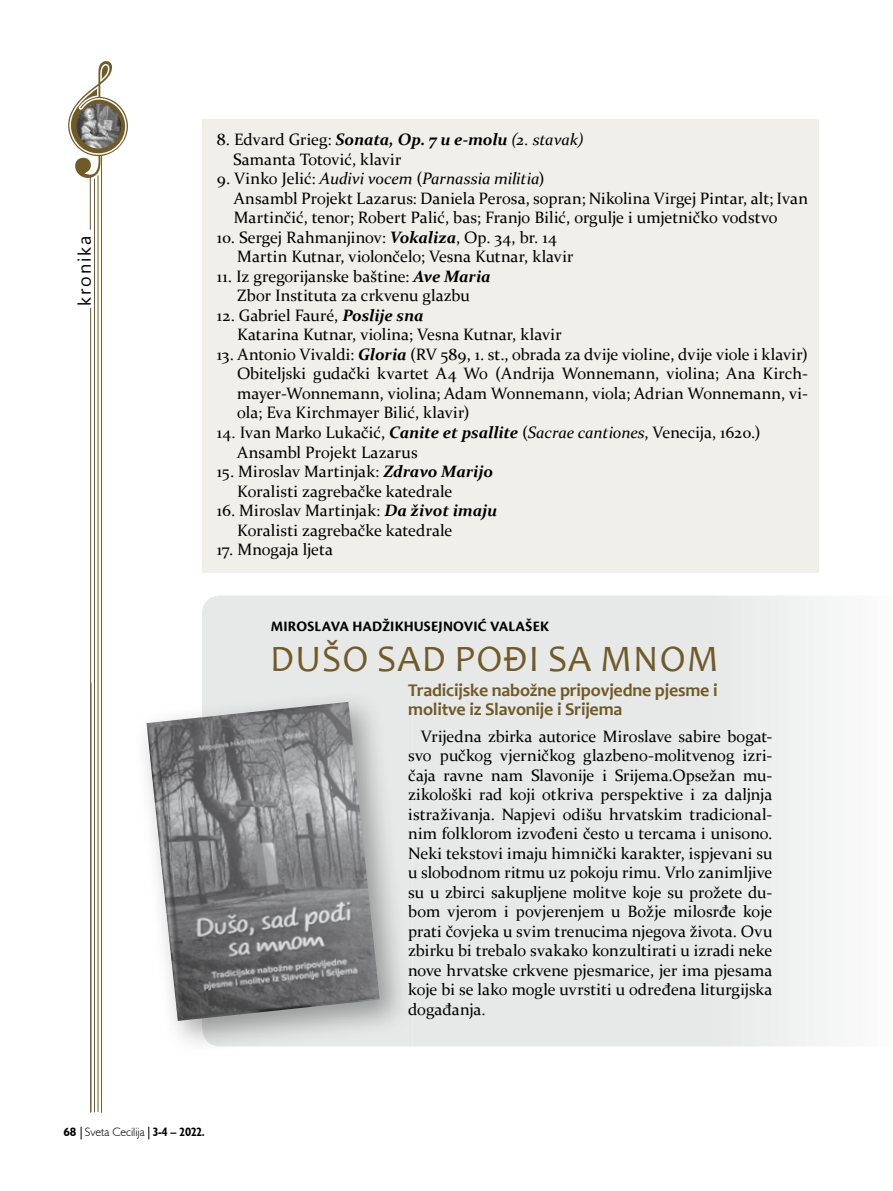
<style>
.page{position:relative;width:893px;height:1191px;background:#fff}
.page>*{position:absolute;margin:0;border:0;box-sizing:border-box;transform-origin:0 0}
.t1{font:37.5px "Candara";letter-spacing:.03em;color:#705b26}
.t2{font:700 18px/19.5px "Candara";letter-spacing:-.01em;color:#705b26}
.t3{font:18px "Microsoft Tai Le";letter-spacing:.1em;color:#000}
.t4{font:16.5px/19.5px "Constantia";letter-spacing:.005em;color:#000}
.t5{font:700 15px "Cronos Pro";letter-spacing:.01em;color:#000}
.t6{font:300 12px "Humanist 521 BT";color:#000}
.s1{font-weight:700}
.s2{font-weight:700;font-stretch:condensed}
.s3{font-weight:700;font-style:italic}
.s4{font-style:italic}
</style>
<div class="page">
<svg style="left:81px;top:1126px;width:1px;height:13px"></svg>
<svg style="left:148px;top:1126px;width:1px;height:13px"></svg>
<div style="left:202px;top:120px;width:617px;height:453px;background:#f1efe9"></div>
<svg style="left:202px;top:595px;width:626px;height:451px;background:#e8e9e9"></svg>
<img style="left:202px;top:690px;width:211px;height:356px">
<img style="left:146px;top:702px;width:234px;height:319px">
<svg style="left:68px;top:61px;width:60px;height:124px"></svg>
<hr style="left:98px;top:175px;width:1px;height:936px;background:#705b26">
<hr style="left:101px;top:156px;width:1px;height:956px;background:#705b26">
<hr style="left:94px;top:179px;width:1px;height:933px;background:#705b26">
<hr style="left:91px;top:683px;width:1px;height:428px;background:#705b26">
<hr style="left:90px;top:177px;width:1px;height:53px;background:#705b26">
<hr style="left:90px;top:308px;width:1px;height:804px;background:#705b26">
<img style="left:77px;top:104px;width:44px;height:44px;border-radius:22px">
<p class="t3" style="left:74px;top:305px;width:71px;rotate:-90deg">kronika</p>
<p class="t6" style="left:63px;top:1124px;width:106px"><span class="s1">68</span> Sveta Cecilija <span class="s2">3-4</span></p>
<p class="t4" style="left:233px;top:129px;width:352px;text-indent:-16px">8. Edvard Grieg: <span class="s3">Sonata, Op. 7 u e-molu</span> <span class="s4">(2. stavak)<br></span>Samanta Totović, klavir</p>
<p class="t4" style="left:234px;top:168px;width:576px;text-indent:-17px">9. Vinko Jelić: <span class="s4">Audivi vocem</span> (<span class="s4">Parnassia militia</span>)<br>Ansambl Projekt Lazarus: Daniela Perosa, sopran; Nikolina Virgej Pintar, alt; Ivan<br>Martinčić, tenor; Robert Palić, bas; Franjo Bilić, orgulje i umjetničko vodstvo</p>
<p class="t4" style="left:237px;top:227px;width:338px;text-indent:-20px">10. Sergej Rahmanjinov: <span class="s3">Vokaliza</span>, Op. 34, br. 14<br>Martin Kutnar, violončelo; Vesna Kutnar, klavir</p>
<p class="t4" style="left:217px;top:266px;width:275px;text-align:center">11. Iz gregorijanske baštine: <span class="s3">Ave Maria<br></span>Zbor Instituta za crkvenu glazbu</p>
<p class="t4" style="left:237px;top:305px;width:326px;text-indent:-20px">12. Gabriel Fauré, <span class="s3">Poslije sna<br></span>Katarina Kutnar, violina; Vesna Kutnar, klavir</p>
<p class="t4" style="left:237px;top:344px;width:572px;text-align:justify;text-indent:-20px">13. Antonio Vivaldi: <span class="s3">Gloria</span> (RV 589, 1. st., obrada za dvije violine, dvije viole i klavir)<br>Obiteljski gudački kvartet A4 Wo (Andrija Wonnemann, violina; Ana Kirch&shy;mayer-Wonnemann, violina; Adam Wonnemann, viola; Adrian Wonnemann, vi&shy;ola; Eva Kirchmayer Bilić, klavir)</p>
<p class="t4" style="left:237px;top:422px;width:525px;text-indent:-20px">14. Ivan Marko Lukačić, <span class="s3">Canite et psallite</span> (<span class="s4">Sacrae cantiones</span>, Venecija, 1620.)<br>Ansambl Projekt Lazarus</p>
<p class="t4" style="left:237px;top:461px;width:257px;text-indent:-20px">15. Miroslav Martinjak: <span class="s3">Zdravo Marijo<br></span>Koralisti zagrebačke katedrale</p>
<p class="t4" style="left:237px;top:500px;width:262px;text-indent:-20px">16. Miroslav Martinjak: <span class="s3">Da život imaju<br></span>Koralisti zagrebačke katedrale</p>
<p class="t4" style="left:217px;top:539px;width:118px">17. Mnogaja ljeta</p>
<p class="t5" style="left:271px;top:618px;width:280px">MIROSLAVA HADŽIKHUSEJNOVIĆ VALAŠEK</p>
<h1 class="t1" style="left:270px;top:635px;width:450px">DUŠO SAD POĐI SA MNOM</h1>
<p class="t2" style="left:408px;top:680px;width:311px">tradicijske nabožne pripovjedne pjesme i molitve iz slavonije i srijema</p>
<p class="t4" style="left:408px;top:725px;width:366px;text-align:justify;text-indent:13px">Vrijedna zbirka autorice Miroslave sabire bogat&shy;svo pučkog vjerničkog glazbeno-molitvenog izri&shy;čaja ravne nam Slavonije i Srijema.Opsežan mu&shy;zikološki rad koji otkriva perspektive i za daljnja istraživanja. Napjevi odišu hrvatskim tradicional&shy;nim folklorom izvođeni često u tercama i unisono.<br>Neki tekstovi imaju himnički karakter, ispjevani su u slobodnom ritmu uz pokoju rimu. Vrlo zanimljive su u zbirci sakupljene molitve koje su prožete du&shy;bom vjerom i povjerenjem u Božje milosrđe koje prati čovjeka u svim trenucima njegova života. Ovu zbirku bi trebalo svakako konzultirati u izradi neke nove hrvatske crkvene pjesmarice, jer ima pjesama koje bi se lako mogle uvrstiti u određena liturgijska događanja.</p>
</div>
